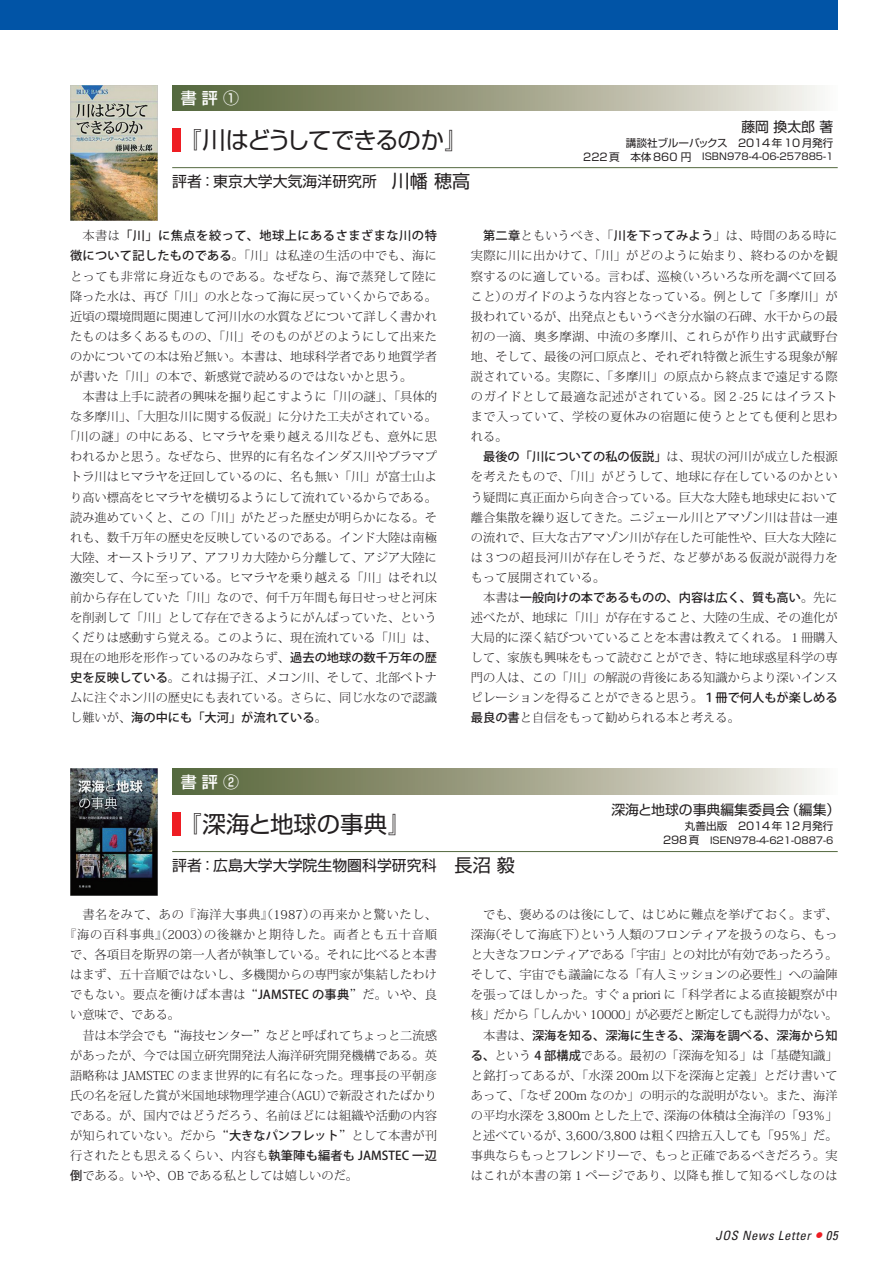
<style>
.page{position:relative;width:893px;height:1263px;background:#fff}
.page>*{position:absolute;margin:0;border:0;box-sizing:border-box;transform-origin:0 0}
.t1{font:23.4px "Shin Go Pro";letter-spacing:-.06em;color:#231f20}
.t2{font:23.4px "Shin Go Pro";color:#231f20}
.t3{font:500 15.9px "Shin Go Pro";color:#fff}
.t4{font:14.85px "Shin Go Pro";color:#231f20}
.t5{font:13.8px "Shin Go Pro";color:#231f20}
.t6{font:italic condensed 12.75px "Univers";letter-spacing:.05em;color:#231f20}
.t7{font:300 12.15px/20.1px "Koz Min Pro";color:#231f20;text-align:justify}
.t8{font:500 12.15px "Koz Go Pro";color:#231f20}
.t9{font:300 12.15px "Koz Min Pro";letter-spacing:.065em;color:#231f20}
.t10{font:300 12.15px "Koz Min Pro";letter-spacing:.03em;color:#231f20}
.t11{font:300 12.15px "Koz Min Pro";letter-spacing:.05em;color:#231f20}
.t12{font:500 12.15px "Koz Go Pro";letter-spacing:.04em;color:#231f20}
.t13{font:10.65px "Shin Go Pro";color:#231f20}
.t14{font:9.6px "Shin Go Pro";color:#231f20}
.s1{font-size:10.65px}
.s2{font-size:18px}
.s3{font-family:"Koz Min Pro";font-weight:300}
.s4{font-family:"Koz Go Pro";font-weight:500}
.s5{font-size:19.2px;color:#ee1d23}
</style>
<div class="page">
<div style="left:0;top:0;width:838px;height:30px;background:#0154a6"></div>
<hr style="left:172px;top:167px;width:666px;height:1px;background:#54693f">
<div style="left:172px;top:129px;width:9px;height:23px;background:#ee1d23"></div>
<svg style="left:172px;top:85px;width:648px;height:26px"></svg>
<hr style="left:172px;top:851px;width:666px;height:1px;background:#54693f">
<div style="left:172px;top:812px;width:9px;height:24px;background:#ee1d23"></div>
<svg style="left:172px;top:769px;width:648px;height:25px"></svg>
<img style="left:70px;top:769px;width:87px;height:126px">
<img style="left:70px;top:85px;width:87px;height:135px">
<h2 class="t3" style="left:181px;top:85px;width:81px">書 評 ① 　</h2>
<p class="t5" style="left:741px;top:115px;width:94px">藤岡換太郎著</p>
<p class="t13" style="left:626px;top:134px;width:209px">講談社ブルーバックス　2014年10月発行</p>
<p class="t14" style="left:583px;top:149px;width:252px"><span class="s1">222頁　本体860 円　</span>ISBN978-4-06-257885-1</p>
<h1 class="t1" style="left:178px;top:121px;width:291px">『川はどうしてできるのか』</h1>
<p class="t4" style="left:172px;top:169px;width:299px">評者：東京大学大気海洋研究所　<span class="s2">川幡穂高</span></p>
<p class="t12" style="left:82px;top:228px;width:356px"><span class="s3">本書は</span>「川」に焦点を絞って、地球上にあるさまざまな川の特</p>
<p class="t7" style="left:70px;top:246px;width:368px"><span class="s4">徴について記したものである</span>。「川」は私達の生活の中でも、海にとっても非常に身近なものである。なぜなら、海で蒸発して陸に降った水は、再び「川」の水となって海に戻っていくからである。近頃の環境問題に関連して河川水の水質などについて詳しく書かれたものは多くあるものの、「川」そのものがどのようにして出来たのかについての本は殆ど無い。本書は、地球科学者であり地質学者が書いた「川」の本で、新感覚で読めるのではないかと思う。</p>
<p class="t7" style="left:64px;top:386px;width:374px;text-align:right">本書は上手に読者の興味を掘り起こすように「川の謎」、「具体的<br>な多摩川」、「大胆な川に関する仮説」に分けた工夫がされている。「川の謎」の中にある、ヒマラヤを乗り越える川なども、意外に思われるかと思う。なぜなら、世界的に有名なインダス川やブラマプトラ川はヒマラヤを迂回しているのに、名も無い「川」が富士山より高い標高をヒマラヤを横切るようにして流れているからである。読み進めていくと、この「川」がたどった歴史が明らかになる。それも、数千万年の歴史を反映しているのである。インド大陸は南極大陸、オーストラリア、アフリカ大陸から分離して、アジア大陸に激突して、今に至っている。ヒマラヤを乗り越える「川」はそれ以前から存在していた「川」なので、何千万年間も毎日せっせと河床を削剥して「川」として存在できるようにがんばっていた、というくだりは感動すら覚える。このように、現在流れている「川」は、現在の地形を形作っているのみならず、<span class="s4">過去の地球の数千万年の歴史を反映している</span>。これは揚子江、メコン川、そして、北部ベトナムに注ぐホン川の歴史にも表れている。さらに、同じ水なので認識</p>
<p class="t8" style="left:70px;top:710px;width:258px"><span class="s3">し難いが、</span>海の中にも「大河」が流れている<span class="s3">。</span></p>
<p class="t7" style="left:471px;top:225px;width:368px;text-indent:12px"><span class="s4">第二章</span>ともいうべき、「<span class="s4">川を下ってみよう</span>」は、時間のある時に実際に川に出かけて、「川」がどのように始まり、終わるのかを観察するのに適している。言わば、巡検（いろいろな所を調べて回ること）のガイドのような内容となっている。例として「多摩川」が扱われているが、出発点ともいうべき分水嶺の石碑、水干からの最初の一滴、奥多摩湖、中流の多摩川、これらが作り出す武蔵野台地、そして、最後の河口原点と、それぞれ特徴と派生する現象が解説されている。実際に、「多摩川」の原点から終点まで遠足する際のガイドとして最適な記述がされている。図２-25 にはイラストまで入っていて、学校の夏休みの宿題に使うととても便利と思われる。</p>
<p class="t8" style="left:483px;top:449px;width:356px">最後の「川についての私の仮説」<span class="s3">は、現状の河川が成立した根源</span></p>
<p class="t7" style="left:471px;top:466px;width:368px">を考えたもので、「川」がどうして、地球に存在しているのかという疑問に真正面から向き合っている。巨大な大陸も地球史において離合集散を繰り返してきた。ニジェール川とアマゾン川は昔は一連の流れで、巨大な古アマゾン川が存在した可能性や、巨大な大陸には３つの超長河川が存在しそうだ、など夢がある仮説が説得力をもって展開されている。</p>
<p class="t8" style="left:483px;top:590px;width:356px"><span class="s3">本書は</span>一般向けの本であるものの、内容は広く、質も高い<span class="s3">。先に</span></p>
<p class="t7" style="left:471px;top:607px;width:368px">述べたが、地球に「川」が存在すること、大陸の生成、その進化が大局的に深く結びついていることを本書は教えてくれる。１冊購入して、家族も興味をもって読むことができ、特に地球惑星科学の専門の人は、この「川」の解説の背後にある知識からより深いインスピレーションを得ることができると思う。<span class="s4">１冊で何人もが楽しめる最良の書</span>と自信をもって勧められる本と考える。</p>
<h2 class="t3" style="left:181px;top:769px;width:81px">書 評 ② 　</h2>
<p class="t5" style="left:611px;top:798px;width:230px">深海と地球の事典編集委員会（編集）</p>
<p class="t13" style="left:685px;top:817px;width:150px">丸善出版　2014年12月発行</p>
<p class="t14" style="left:663px;top:832px;width:172px"><span class="s1">298頁　</span>ISEN978-4-621-0887-6</p>
<h1 class="t2" style="left:178px;top:805px;width:235px">『深海と地球の事典』</h1>
<p class="t4" style="left:172px;top:853px;width:344px">評者：広島大学大学院生物圏科学研究科<span class="s2">　長沼毅</span></p>
<p class="t11" style="left:82px;top:906px;width:356px">書名をみて、あの『海洋大事典』（1987）の再来かと驚いたし、</p>
<p class="t9" style="left:64px;top:926px;width:374px">『海の百科事典』（2003）の後継かと期待した。両者とも五十音順</p>
<p class="t7" style="left:70px;top:944px;width:368px">で、各項目を斯界の第一人者が執筆している。それに比べると本書</p>
<p class="t7" style="left:70px;top:964px;width:368px">はまず、五十音順ではないし、多機関からの専門家が集結したわけ</p>
<p class="t10" style="left:70px;top:986px;width:368px">でもない。要点を衝けば本書は“<span class="s4">JAMSTEC の事典</span>”だ。いや、良</p>
<p class="t7" style="left:70px;top:1004px;width:112px">い意味で、である。</p>
<p class="t7" style="left:82px;top:1024px;width:356px">昔は本学会でも“海技センター”などと呼ばれてちょっと二流感</p>
<p class="t7" style="left:70px;top:1045px;width:368px">があったが、今では国立研究開発法人海洋研究開発機構である。英</p>
<p class="t7" style="left:70px;top:1065px;width:368px">語略称は JAMSTEC のまま世界的に有名になった。理事長の平朝彦</p>
<p class="t7" style="left:70px;top:1085px;width:368px">氏の名を冠した賞が米国地球物理学連合（AGU）で新設されたばかり</p>
<p class="t7" style="left:70px;top:1105px;width:368px">である。が、国内ではどうだろう、名前ほどには組織や活動の内容</p>
<p class="t7" style="left:70px;top:1125px;width:368px">が知られていない。だから“<span class="s4">大きなパンフレット</span>”として本書が刊</p>
<p class="t7" style="left:70px;top:1145px;width:368px">行されたとも思えるくらい、内容も<span class="s4">執筆陣も編者も JAMSTEC 一辺</span></p>
<p class="t7" style="left:70px;top:1165px;width:290px"><span class="s4">倒</span>である。いや、OB である私としては嬉しいのだ。</p>
<p class="t7" style="left:471px;top:904px;width:368px;text-indent:12px">でも、褒めるのは後にして、はじめに難点を挙げておく。まず、深海（そして海底下）という人類のフロンティアを扱うのなら、もっと大きなフロンティアである「宇宙」との対比が有効であったろう。そして、宇宙でも議論になる「有人ミッションの必要性」への論陣を張ってほしかった。すぐ a priori に「科学者による直接観察が中核」だから「しんかい 10000」が必要だと断定しても説得力がない。</p>
<p class="t8" style="left:483px;top:1027px;width:356px"><span class="s3">本書は、</span>深海を知る、深海に生きる、深海を調べる、深海から知</p>
<p class="t7" style="left:471px;top:1045px;width:368px"><span class="s4">る、</span>という <span class="s4">4 部構成</span>である。最初の「深海を知る」は「基礎知識」と銘打ってあるが、「水深 200m 以下を深海と定義」とだけ書いてあって、「なぜ 200m なのか」の明示的な説明がない。また、海洋の平均水深を 3,800m とした上で、深海の体積は全海洋の「93％」と述べているが、3,600/3,800 は粗く四捨五入しても「95％」だ。事典ならもっとフレンドリーで、もっと正確であるべきだろう。実はこれが本書の第 1 ページであり、以降も推して知るべしなのは</p>
<p class="t6" style="left:715px;top:1227px;width:124px">JOS News Letter <span class="s5">•</span> 05</p>
</div>
